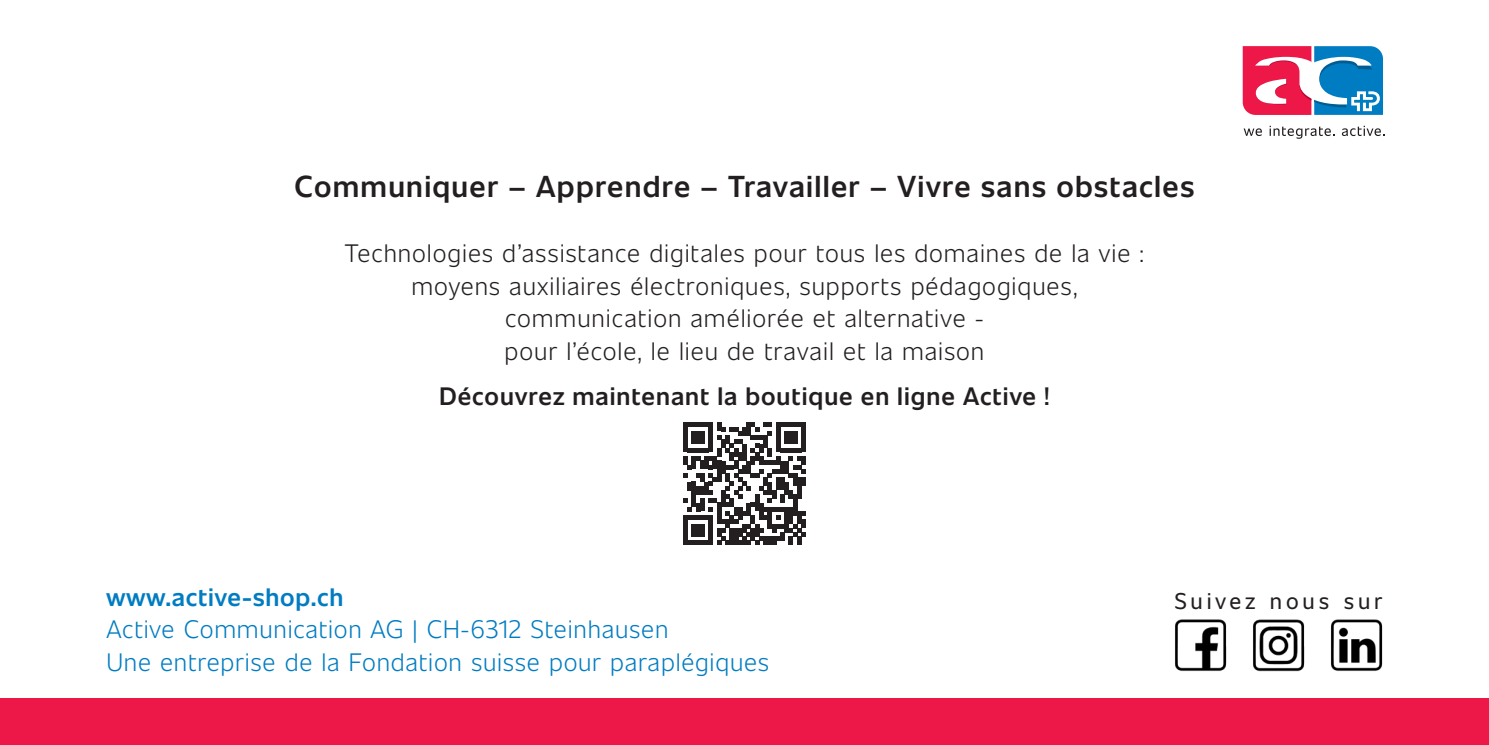
<style>
.page{position:relative;width:1489px;height:745px;background:#fff}
.page>*{position:absolute;margin:0;border:0;box-sizing:border-box;transform-origin:0 0}
.Titel_gross{font:600 30px "Unitext";letter-spacing:.045em;color:#231f20}
.Fliesstext{font:300 25px/32.5px "Unitext";letter-spacing:.035em;color:#231f20;text-align:center}
.Adresse_blau{font:300 25px "Unitext";letter-spacing:.03em;color:#007cc2}
.t1{font:600 25px "Unitext";letter-spacing:.04em;color:#231f20}
.t2{font:600 25px "Unitext";letter-spacing:.03em;color:#007cc2}
.t3{font:22.5px "Unitext";letter-spacing:.17em;color:#231f20}
</style>
<div class="page">
<div style="left:0;top:697px;width:1488px;height:47px;background:#ed1748"></div>
<svg style="left:1243px;top:128px;width:18px;height:8px"></svg>
<svg style="left:1269px;top:126px;width:65px;height:13px"></svg>
<svg style="left:1341px;top:126px;width:43px;height:10px"></svg>
<svg style="left:1242px;top:46px;width:140px;height:69px"></svg>
<svg style="left:683px;top:422px;width:122px;height:122px"></svg>
<img style="left:1175px;top:619px;width:208px;height:53px">
<p class="Titel_gross" style="left:294px;top:165px;width:901px">Communiquer – Apprendre – Travailler – Vivre sans obstacles</p>
<p class="Fliesstext" style="left:345px;top:235px;width:800px">Technologies d’assistance digitales pour tous les domaines de la vie : moyens auxiliaires électroniques, supports pédagogiques, communication améliorée et alternative -<br>pour l’école, le lieu de travail et la maison</p>
<p class="t1" style="left:439px;top:378px;width:611px">Découvrez maintenant la boutique en ligne Active !</p>
<p class="t2" style="left:106px;top:578px;width:238px">www.active-shop.ch</p>
<p class="Adresse_blau" style="left:106px;top:611px;width:563px">Active Communication AG | CH-6312 Steinhausen</p>
<p class="Adresse_blau" style="left:106px;top:644px;width:664px">Une entreprise de la Fondation suisse pour paraplégiques</p>
<p class="t3" style="left:1174px;top:584px;width:210px">Suivez nous sur</p>
</div>
